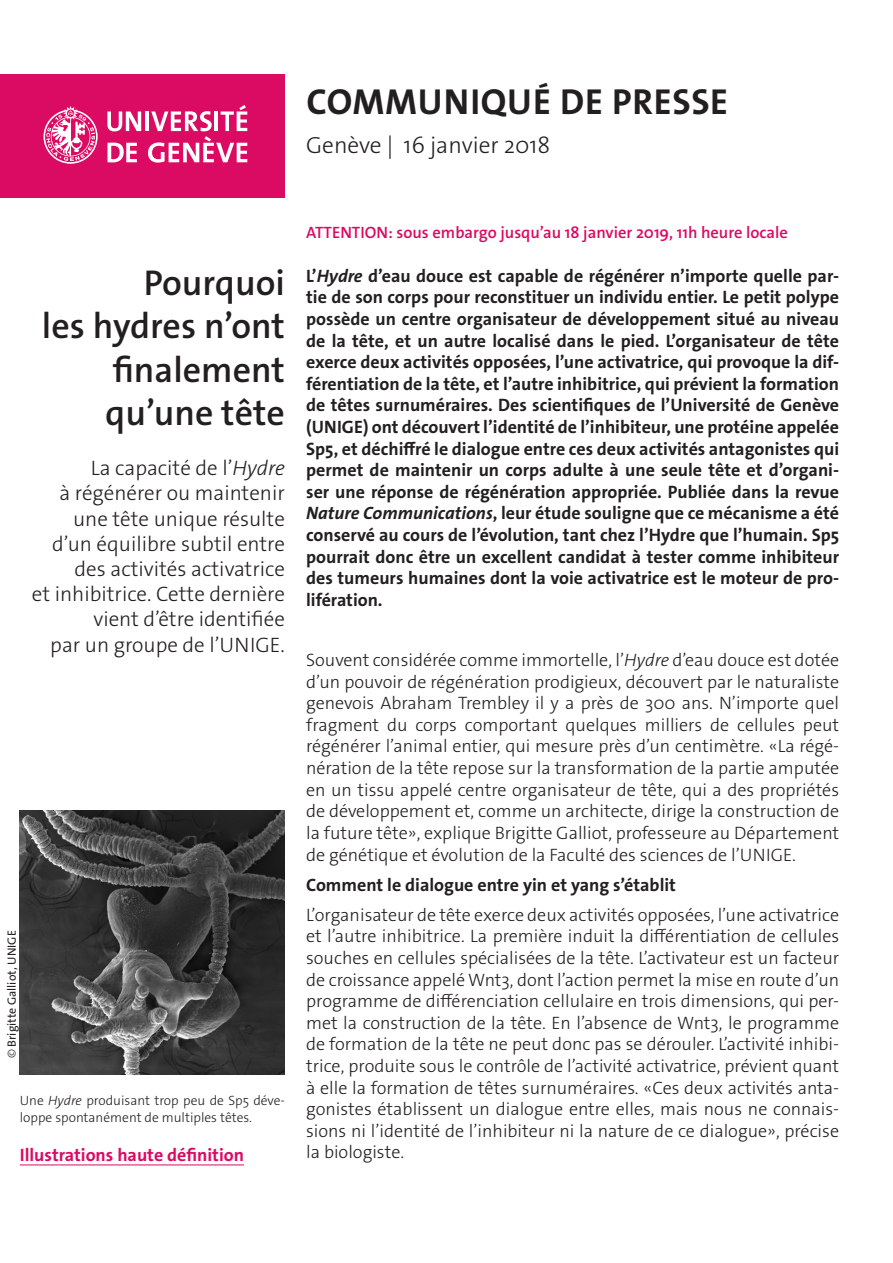
<style>
.page{position:relative;width:893px;height:1263px;background:#fff}
.page>*{position:absolute;margin:0;border:0;box-sizing:border-box;transform-origin:0 0}
._4__texte_courant{font:700 36.3px "The Sans Os F";letter-spacing:.02em;color:#231f20}
._1__grand_titre{font:600 36px/43.2px "The Sans Os F";color:#231f20;text-align:right}
._4__texte_courant-2{font:300 23.4px "The Sans Os F";color:#231f20}
._1__grand_titre-2{font:300 21px/25.2px "The Sans Os F";color:#231f20;text-align:right}
._4__texte_courant-3{font:300 18px/21.6px "The Sans Os F";color:#231f20;text-align:justify}
._4__texte_courant-4{font:700 18px/21.6px "The Sans Os F";color:#231f20;text-align:justify}
.t1{font:700 18px "The Sans Os F";color:#db0a62}
.embargo{font:600 16.5px "The Sans Os F";color:#db0a62}
.t2{font:300 13.5px/16.2px "The Sans Os F";color:#231f20}
.t3{font:12px "The Sans Os F";color:#231f20}
.s1{font-style:italic}
.s2{font-weight:300}
</style>
<div class="page">
<div style="left:0;top:74px;width:285px;height:124px;background:#db0a62"></div>
<svg style="left:44px;top:106px;width:54px;height:58px"></svg>
<svg style="left:107px;top:111px;width:34px;height:20px"></svg>
<hr style="left:145px;top:111px;width:4px;height:20px;background:#fff">
<svg style="left:107px;top:143px;width:30px;height:19px"></svg>
<svg style="left:148px;top:105px;width:99px;height:58px"></svg>
<img style="left:20px;top:810px;width:265px;height:264px">
<hr style="left:20px;top:1164px;width:224px;height:1px;background:#db0a62">
<p class="_4__texte_courant" style="left:306px;top:78px;width:423px">COMMUNIQUÉ DE PRESSE</p>
<p class="_4__texte_courant-2" style="left:306px;top:130px;width:246px">Genève | 16 janvier 2018</p>
<p class="_1__grand_titre" style="left:42px;top:262px;width:244px">Pourquoi<br>les hydres n’ont finalement qu’une tête</p>
<p class="_1__grand_titre-2" style="left:32px;top:456px;width:255px">La capacité de l’<span class="s1">Hydre<br></span>à régénérer ou maintenir une tête unique résulte d’un équilibre subtil entre des activités activatrice<br>et inhibitrice. Cette dernière vient d’être identifiée<br>par un groupe de l’UNIGE.</p>
<p class="t3" style="left:4px;top:1058px;width:129px;rotate:-90deg"><span class="s2">©</span> Brigitte Galliot, UNIGE</p>
<p class="t2" style="left:20px;top:1093px;width:267px">Une <span class="s1">Hydre</span> produisant trop peu de Sp5 déve&shy;loppe spontanément de multiples têtes.</p>
<p class="t1" style="left:20px;top:1143px;width:226px">Illustrations haute définition</p>
<p class="embargo" style="left:306px;top:222px;width:483px">ATTENTION: sous embargo jusqu’au 18 janvier 2019, 11h heure locale</p>
<p class="_4__texte_courant-4" style="left:306px;top:265px;width:534px">L’<span class="s1">Hydre</span> d’eau douce est capable de régénérer n’importe quelle par&shy;tie de son corps pour reconstituer un individu entier. Le petit polype possède un centre organisateur de développement situé au niveau de la tête, et un autre localisé dans le pied. L’organisateur de tête exerce deux activités opposées, l’une activatrice, qui provoque la dif&shy;férentiation de la tête, et l’autre inhibitrice, qui prévient la formation de têtes surnuméraires. Des scientifiques de l’Université de Genève (UNIGE) ont découvert l’identité de l’inhibiteur, une protéine appelée Sp5, et déchiffré le dialogue entre ces deux activités antagonistes qui permet de maintenir un corps adulte à une seule tête et d’organi&shy;ser une réponse de régénération appropriée. Publiée dans la revue <span class="s1">Nature Communications</span>, leur étude souligne que ce mécanisme a été conservé au cours de l’évolution, tant chez l’Hydre que l’humain. Sp5 pourrait donc être un excellent candidat à tester comme inhibiteur des tumeurs humaines dont la voie activatrice est le moteur de pro&shy;lifération.</p>
<p class="_4__texte_courant-3" style="left:306px;top:649px;width:534px">Souvent considérée comme immortelle, l’<span class="s1">Hydre</span> d’eau douce est dotée d’un pouvoir de régénération prodigieux, découvert par le naturaliste genevois Abraham Trembley il y a près de 300 ans. N’importe quel fragment du corps comportant quelques milliers de cellules peut régénérer l’animal entier, qui mesure près d’un centimètre. «La régé&shy;nération de la tête repose sur la transformation de la partie amputée en un tissu appelé centre organisateur de tête, qui a des propriétés de développement et, comme un architecte, dirige la construction de la future tête», explique Brigitte Galliot, professeure au Département de génétique et évolution de la Faculté des sciences de l’UNIGE.</p>
<p class="_4__texte_courant-4" style="left:306px;top:874px;width:371px">Comment le dialogue entre yin et yang s’établit</p>
<p class="_4__texte_courant-3" style="left:306px;top:904px;width:534px">L’organisateur de tête exerce deux activités opposées, l’une activatrice et l’autre inhibitrice. La première induit la différentiation de cellules souches en cellules spécialisées de la tête. L’activateur est un facteur de croissance appelé Wnt3, dont l’action permet la mise en route d’un programme de différenciation cellulaire en trois dimensions, qui per&shy;met la construction de la tête. En l’absence de Wnt3, le programme de formation de la tête ne peut donc pas se dérouler. L’activité inhibi&shy;trice, produite sous le contrôle de l’activité activatrice, prévient quant à elle la formation de têtes surnuméraires. «Ces deux activités anta&shy;gonistes établissent un dialogue entre elles, mais nous ne connais&shy;sions ni l’identité de l’inhibiteur ni la nature de ce dialogue», précise la biologiste.</p>
</div>
